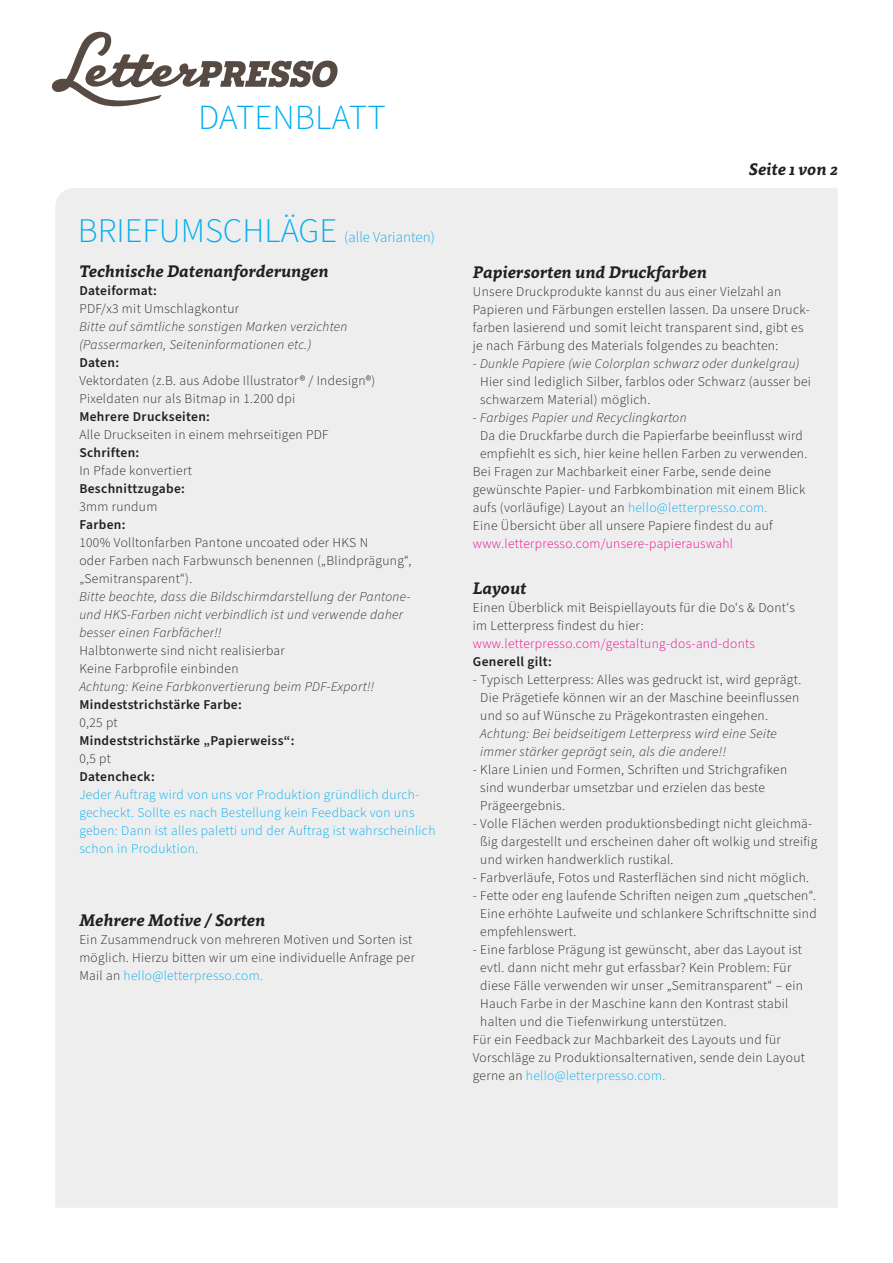
<style>
.page{position:relative;width:893px;height:1263px;background:#fff}
.page>*{position:absolute;margin:0;border:0;box-sizing:border-box;transform-origin:0 0}
.t1{font:300 35.25px "Source Sans Pro";color:#00aeef}
.t2{font:italic 700 16.5px "Clavo";color:#231f20}
.t3{font:300 15px "Source Sans Pro";color:#00aeef}
.t4{font:300 13.5px/18px "Source Sans Pro";letter-spacing:.025em;color:#231f20}
.t5{font:italic 300 13.5px/18px "Source Sans Pro";letter-spacing:.025em;color:#231f20}
.t6{font:300 13.5px/18px "Source Sans Pro";letter-spacing:.025em;color:#00aeef}
.t7{font:600 13.5px "Source Sans Pro";letter-spacing:.025em;color:#231f20}
.t8{font:300 13.5px "Source Sans Pro";letter-spacing:.025em;color:#ed028c}
.s1{font-size:34.5px}
.s2{color:#00aeef}
.s3{color:#231f20}
</style>
<div class="page">
<div style="left:55px;top:188px;width:783px;height:1020px;background:#eeeeef"></div>
<svg style="left:52px;top:32px;width:286px;height:74px"></svg>
<h1 class="t1" style="left:198px;top:94px;width:189px">DATENBLATT</h1>
<p class="t3" style="left:78px;top:227px;width:358px"><span class="s1">BRIEFUMSCHLÄGE</span> (alle Varianten)</p>
<p class="t2" style="left:79px;top:260px;width:251px">Technische Datenanforderungen</p>
<p class="t7" style="left:79px;top:282px;width:79px">Dateiformat:</p>
<p class="t4" style="left:79px;top:300px;width:161px">PDF/x3 mit Umschlagkontur</p>
<p class="t5" style="left:79px;top:318px;width:270px">Bitte auf sämtliche sonstigen Marken verzichten (Passermarken, Seiteninformationen etc.)</p>
<p class="t7" style="left:79px;top:354px;width:41px">Daten:</p>
<p class="t4" style="left:79px;top:372px;width:297px">Vektordaten (z.B. aus Adobe Illustrator® / Indesign®)<br>Pixeldaten nur als Bitmap in 1.200 dpi</p>
<p class="t7" style="left:79px;top:408px;width:132px">Mehrere Druckseiten:</p>
<p class="t4" style="left:79px;top:426px;width:251px">Alle Druckseiten in einem mehrseitigen PDF</p>
<p class="t7" style="left:79px;top:444px;width:61px">Schriften:</p>
<p class="t4" style="left:79px;top:462px;width:114px">In Pfade konvertiert</p>
<p class="t7" style="left:79px;top:480px;width:107px">Beschnittzugabe:</p>
<p class="t4" style="left:79px;top:498px;width:80px">3mm rundum</p>
<p class="t7" style="left:79px;top:516px;width:48px">Farben:</p>
<p class="t4" style="left:79px;top:534px;width:334px">100% Volltonfarben Pantone uncoated oder HKS N<br>oder Farben nach Farbwunsch benennen („Blindprägung“, „Semitransparent“).</p>
<p class="t5" style="left:79px;top:588px;width:333px">Bitte beachte, dass die Bildschirmdarstellung der Pantone&shy;und HKS-Farben nicht verbindlich ist und verwende daher besser einen Farbfächer!!</p>
<p class="t4" style="left:79px;top:642px;width:207px">Halbtonwerte sind nicht realisierbar<br>Keine Farbprofile einbinden</p>
<p class="t5" style="left:79px;top:678px;width:296px">Achtung: Keine Farbkonvertierung beim PDF-Export!!</p>
<p class="t7" style="left:79px;top:696px;width:164px">Mindeststrichstärke Farbe:</p>
<p class="t4" style="left:79px;top:714px;width:40px">0,25 pt</p>
<p class="t7" style="left:79px;top:732px;width:217px">Mindeststrichstärke „Papierweiss“:</p>
<p class="t4" style="left:79px;top:750px;width:33px">0,5 pt</p>
<p class="t7" style="left:79px;top:768px;width:77px">Datencheck:</p>
<p class="t6" style="left:79px;top:786px;width:358px">Jeder Auftrag wird von uns vor Produktion gründlich durch&shy;gecheckt. Sollte es nach Bestellung kein Feedback von uns geben: Dann ist alles paletti und der Auftrag ist wahrscheinlich schon in Produktion.</p>
<p class="t2" style="left:79px;top:909px;width:187px">Mehrere Motive / Sorten</p>
<p class="t4" style="left:79px;top:931px;width:337px">Ein Zusammendruck von mehreren Motiven und Sorten ist möglich. Hierzu bitten wir um eine individuelle Anfrage per<br>Mail an <span class="s2">hello@letterpresso.com.</span></p>
<p class="t2" style="left:749px;top:158px;width:90px">Seite 1 von 2</p>
<p class="t2" style="left:473px;top:260px;width:236px">Papiersorten und Druckfarben</p>
<p class="t4" style="left:473px;top:283px;width:338px">Unsere Druckprodukte kannst du aus einer Vielzahl an Papieren und Färbungen erstellen lassen. Da unsere Druck&shy;farben lasierend und somit leicht transparent sind, gibt es je nach Färbung des Materials folgendes zu beachten:</p>
<p class="t5" style="left:473px;top:355px;width:328px">- Dunkle Papiere (wie Colorplan schwarz oder dunkelgrau)</p>
<p class="t4" style="left:480px;top:373px;width:332px">Hier sind lediglich Silber, farblos oder Schwarz (ausser bei schwarzem Material) möglich.</p>
<p class="t5" style="left:473px;top:409px;width:215px">- Farbiges Papier und Recyclingkarton</p>
<p class="t4" style="left:480px;top:427px;width:324px">Da die Druckfarbe durch die Papierfarbe beeinflusst wird</p>
<p class="t4" style="left:480px;top:445px;width:329px">empfiehlt es sich, hier keine hellen Farben zu verwenden.</p>
<p class="t4" style="left:473px;top:463px;width:300px">Bei Fragen zur Machbarkeit einer Farbe, sende deine</p>
<p class="t4" style="left:473px;top:481px;width:334px">gewünschte Papier- und Farbkombination mit einem Blick</p>
<p class="t4" style="left:473px;top:498px;width:296px">aufs (vorläufige) Layout an <span class="s2">hello@letterpresso.com.</span></p>
<p class="t4" style="left:473px;top:516px;width:301px">Eine Übersicht über all unsere Papiere findest du auf</p>
<p class="t8" style="left:473px;top:534px;width:262px">www.letterpresso.com/unsere-papierauswahl</p>
<p class="t2" style="left:473px;top:577px;width:55px">Layout</p>
<p class="t4" style="left:473px;top:599px;width:324px">Einen Überblick mit Beispiellayouts für die Do‘s &amp; Dont‘s im Letterpress findest du hier:</p>
<p class="t8" style="left:473px;top:635px;width:284px">www.letterpresso.com/gestaltung-dos-and-donts</p>
<p class="t7" style="left:473px;top:653px;width:81px">Generell gilt:</p>
<p class="t4" style="left:480px;top:671px;width:323px;text-indent:-7px">- Typisch Letterpress: Alles was gedruckt ist, wird geprägt.<br>Die Prägetiefe können wir an der Maschine beeinflussen und so auf Wünsche zu Prägekontrasten eingehen.</p>
<p class="t5" style="left:480px;top:725px;width:298px">Achtung: Bei beidseitigem Letterpress wird eine Seite immer stärker geprägt sein, als die andere!!</p>
<p class="t4" style="left:480px;top:761px;width:308px;text-indent:-7px">- Klare Linien und Formen, Schriften und Strichgrafiken sind wunderbar umsetzbar und erzielen das beste<br>Prägeergebnis.</p>
<p class="t4" style="left:480px;top:815px;width:338px;text-indent:-7px">- Volle Flächen werden produktionsbedingt nicht gleichmä&shy;ßig dargestellt und erscheinen daher oft wolkig und streifig und wirken handwerklich rustikal.</p>
<p class="t4" style="left:473px;top:869px;width:338px">- Farbverläufe, Fotos und Rasterflächen sind nicht möglich.</p>
<p class="t4" style="left:480px;top:887px;width:338px;text-align:justify;text-indent:-7px">- Fette oder eng laufende Schriften neigen zum „quetschen“.<br>Eine erhöhte Laufweite und schlankere Schriftschnitte sind empfehlenswert.</p>
<p class="t4" style="left:473px;top:941px;width:331px">- Eine farblose Prägung ist gewünscht, aber das Layout ist</p>
<p class="t4" style="left:480px;top:959px;width:313px">evtl. dann nicht mehr gut erfassbar? Kein Problem: Für</p>
<p class="t4" style="left:480px;top:977px;width:324px">diese Fälle verwenden wir unser „Semitransparent“ – ein</p>
<p class="t4" style="left:480px;top:995px;width:310px">Hauch Farbe in der Maschine kann den Kontrast stabil</p>
<p class="t4" style="left:480px;top:1013px;width:248px">halten und die Tiefenwirkung unterstützen.</p>
<p class="t4" style="left:473px;top:1031px;width:309px">Für ein Feedback zur Machbarkeit des Layouts und für</p>
<p class="t4" style="left:473px;top:1049px;width:334px">Vorschläge zu Produktionsalternativen, sende dein Layout</p>
<p class="t6" style="left:473px;top:1067px;width:194px"><span class="s3">gerne an</span> hello@letterpresso.com.</p>
</div>
